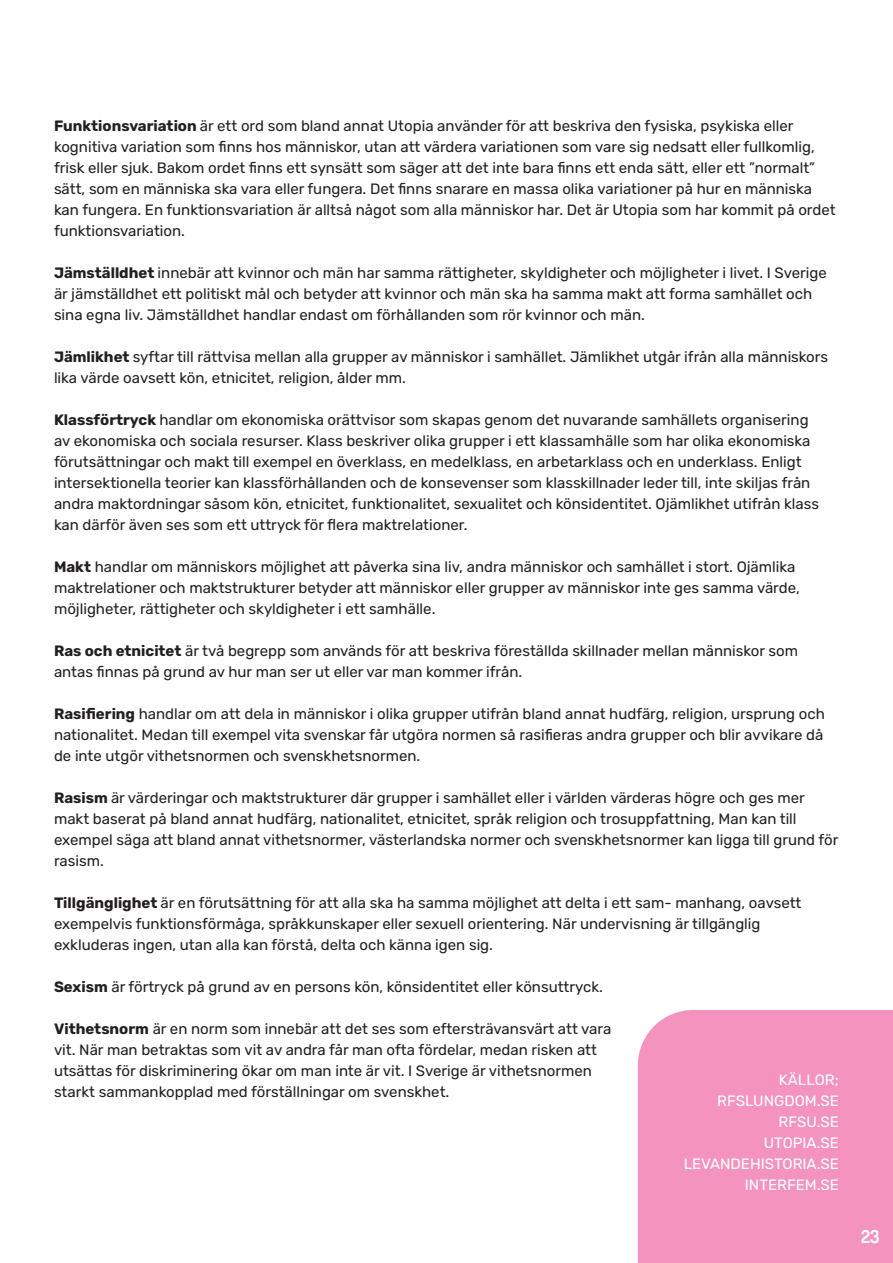
<style>
.page{position:relative;width:893px;height:1263px;background:#fff}
.page>*{position:absolute;margin:0;border:0;box-sizing:border-box;transform-origin:0 0}
.t1{font:700 18px "Dosis";color:#fff}
.t2{font:15px/21px "Rubik";color:#231f20}
.t3{font:15px/21px "Rubik";color:#fff;text-align:right}
.s1{font-weight:700}
</style>
<div class="page">
<div style="left:638px;top:1010px;width:255px;height:253px;background:#f393be"></div>
<p class="t2" style="left:54px;top:116px;width:783px"><span class="s1">Funktionsvariation</span> är ett ord som bland annat Utopia använder för att beskriva den fysiska, psykiska eller kognitiva variation som finns hos människor, utan att värdera variationen som vare sig nedsatt eller fullkomlig, frisk eller sjuk. Bakom ordet finns ett synsätt som säger att det inte bara finns ett enda sätt, eller ett ”normalt” sätt, som en människa ska vara eller fungera. Det finns snarare en massa olika variationer på hur en människa kan fungera. En funktionsvariation är alltså något som alla människor har. Det är Utopia som har kommit på ordet funktionsvariation.</p>
<p class="t2" style="left:54px;top:263px;width:774px"><span class="s1">Jämställdhet</span> innebär att kvinnor och män har samma rättigheter, skyldigheter och möjligheter i livet. I Sverige är jämställdhet ett politiskt mål och betyder att kvinnor och män ska ha samma makt att forma samhället och sina egna liv. Jämställdhet handlar endast om förhållanden som rör kvinnor och män.</p>
<p class="t2" style="left:54px;top:347px;width:776px"><span class="s1">Jämlikhet</span> syftar till rättvisa mellan alla grupper av människor i samhället. Jämlikhet utgår ifrån alla människors lika värde oavsett kön, etnicitet, religion, ålder mm.</p>
<p class="t2" style="left:54px;top:410px;width:767px"><span class="s1">Klassförtryck</span> handlar om ekonomiska orättvisor som skapas genom det nuvarande samhällets organisering av ekonomiska och sociala resurser. Klass beskriver olika grupper i ett klassamhälle som har olika ekonomiska förutsättningar och makt till exempel en överklass, en medelklass, en arbetarklass och en underklass. Enligt intersektionella teorier kan klassförhållanden och de konsevenser som klasskillnader leder till, inte skiljas från andra maktordningar såsom kön, etnicitet, funktionalitet, sexualitet och könsidentitet. Ojämlikhet utifrån klass kan därför även ses som ett uttryck för flera maktrelationer.</p>
<p class="t2" style="left:54px;top:557px;width:747px"><span class="s1">Makt</span> handlar om människors möjlighet att påverka sina liv, andra människor och samhället i stort. Ojämlika maktrelationer och maktstrukturer betyder att människor eller grupper av människor inte ges samma värde, möjligheter, rättigheter och skyldigheter i ett samhälle.</p>
<p class="t2" style="left:54px;top:641px;width:746px"><span class="s1">Ras och etnicitet</span> är två begrepp som används för att beskriva föreställda skillnader mellan människor som antas finnas på grund av hur man ser ut eller var man kommer ifrån.</p>
<p class="t2" style="left:54px;top:704px;width:772px;text-align:justify"><span class="s1">Rasifiering</span> handlar om att dela in människor i olika grupper utifrån bland annat hudfärg, religion, ursprung och nationalitet. Medan till exempel vita svenskar får utgöra normen så rasifieras andra grupper och blir avvikare då de inte utgör vithetsnormen och svenskhetsnormen.</p>
<p class="t2" style="left:54px;top:788px;width:786px"><span class="s1">Rasism</span> är värderingar och maktstrukturer där grupper i samhället eller i världen värderas högre och ges mer makt baserat på bland annat hudfärg, nationalitet, etnicitet, språk religion och trosuppfattning, Man kan till exempel säga att bland annat vithetsnormer, västerlandska normer och svenskhetsnormer kan ligga till grund för rasism.</p>
<p class="t2" style="left:54px;top:893px;width:749px"><span class="s1">Tillgänglighet</span> är en förutsättning för att alla ska ha samma möjlighet att delta i ett sam- manhang, oavsett exempelvis funktionsförmåga, språkkunskaper eller sexuell orientering. När undervisning är tillgänglig exkluderas ingen, utan alla kan förstå, delta och känna igen sig.</p>
<p class="t2" style="left:54px;top:977px;width:550px"><span class="s1">Sexism</span> är förtryck på grund av en persons kön, könsidentitet eller könsuttryck.</p>
<p class="t2" style="left:54px;top:1019px;width:559px"><span class="s1">Vithetsnorm</span> är en norm som innebär att det ses som eftersträvansvärt att vara vit. När man betraktas som vit av andra får man ofta fördelar, medan risken att utsättas för diskriminering ökar om man inte är vit. I Sverige är vithetsnormen starkt sammankopplad med förställningar om svenskhet.</p>
<p class="t3" style="left:717px;top:1070px;width:123px">KÄLLOR;<br>RFSLUNGDOM.SE</p>
<p class="t3" style="left:779px;top:1112px;width:62px">RFSU.SE</p>
<p class="t3" style="left:764px;top:1133px;width:77px">UTOPIA.SE</p>
<p class="t3" style="left:684px;top:1154px;width:157px">LEVANDEHISTORIA.SE</p>
<p class="t3" style="left:745px;top:1175px;width:95px">INTERFEM.SE</p>
<p class="t1" style="left:861px;top:1225px;width:20px">23</p>
</div>
